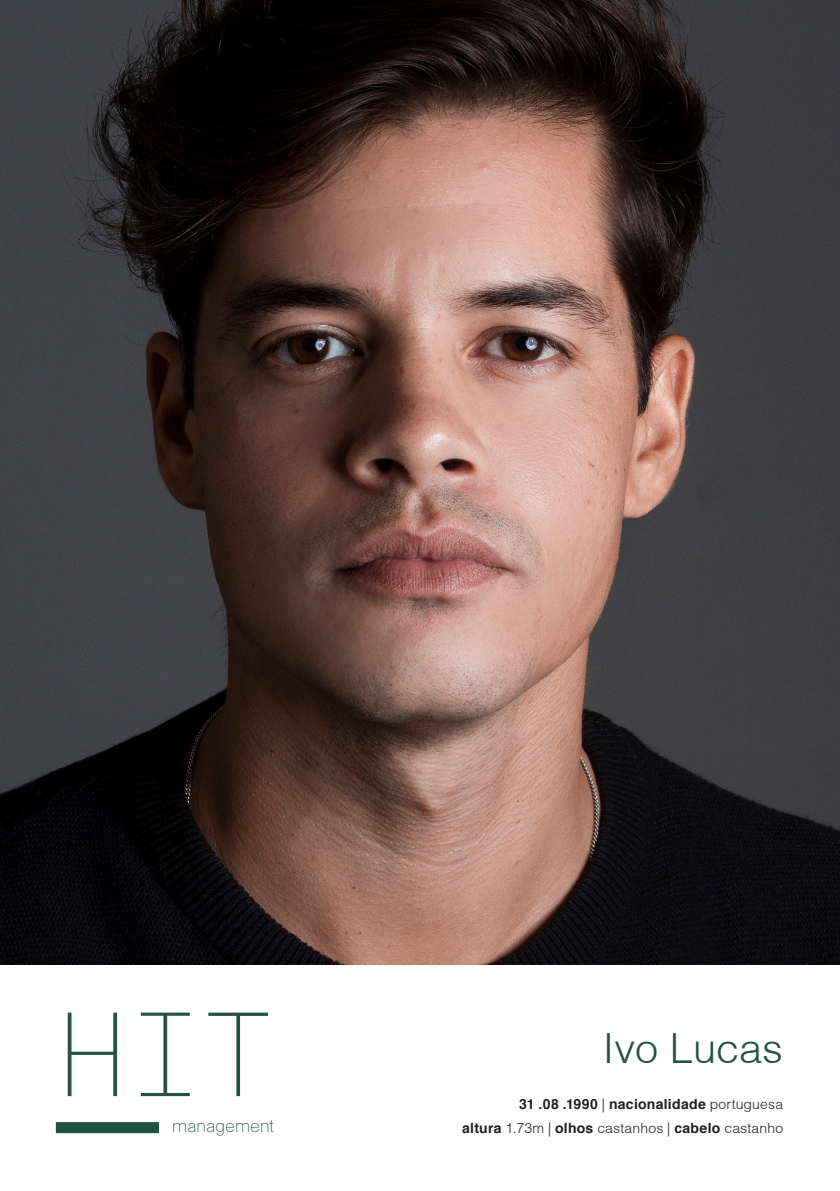
<style>
.page{position:relative;width:840px;height:1191px;background:#fff}
.page>*{position:absolute;margin:0;border:0;box-sizing:border-box;transform-origin:0 0}
.t1{font:200 117.6px "GT America Mono";color:#265243}
.t2{font:300 41.4px "Helvetica";color:#265243}
.t3{font:100 18px "Basel";color:#205244}
.t4{font:300 14px "Helvetica";letter-spacing:.015em;color:#231f20}
.t5{font:700 14px "Helvetica";letter-spacing:.02em;color:#231f20}
.s1{font-weight:300}
.s2{font-weight:700}
</style>
<div class="page">
<div style="left:56px;top:1122px;width:103px;height:11px;background:#205244"></div>
<img style="left:0;top:0;width:839px;height:964px">
<p class="t1" style="left:56px;top:988px;width:220px">HIT</p>
<p class="t3" style="left:172px;top:1114px;width:103px">management</p>
<p class="t2" style="left:602px;top:1023px;width:181px">Ivo Lucas</p>
<p class="t5" style="left:519px;top:1093px;width:265px">31 .08 .1990 <span class="s1">|</span> nacionalidade <span class="s1">portuguesa</span></p>
<p class="t4" style="left:462px;top:1119px;width:322px"><span class="s2">altura</span> 1.73m | <span class="s2">olhos</span> castanhos | <span class="s2">cabelo</span> castanho</p>
</div>
